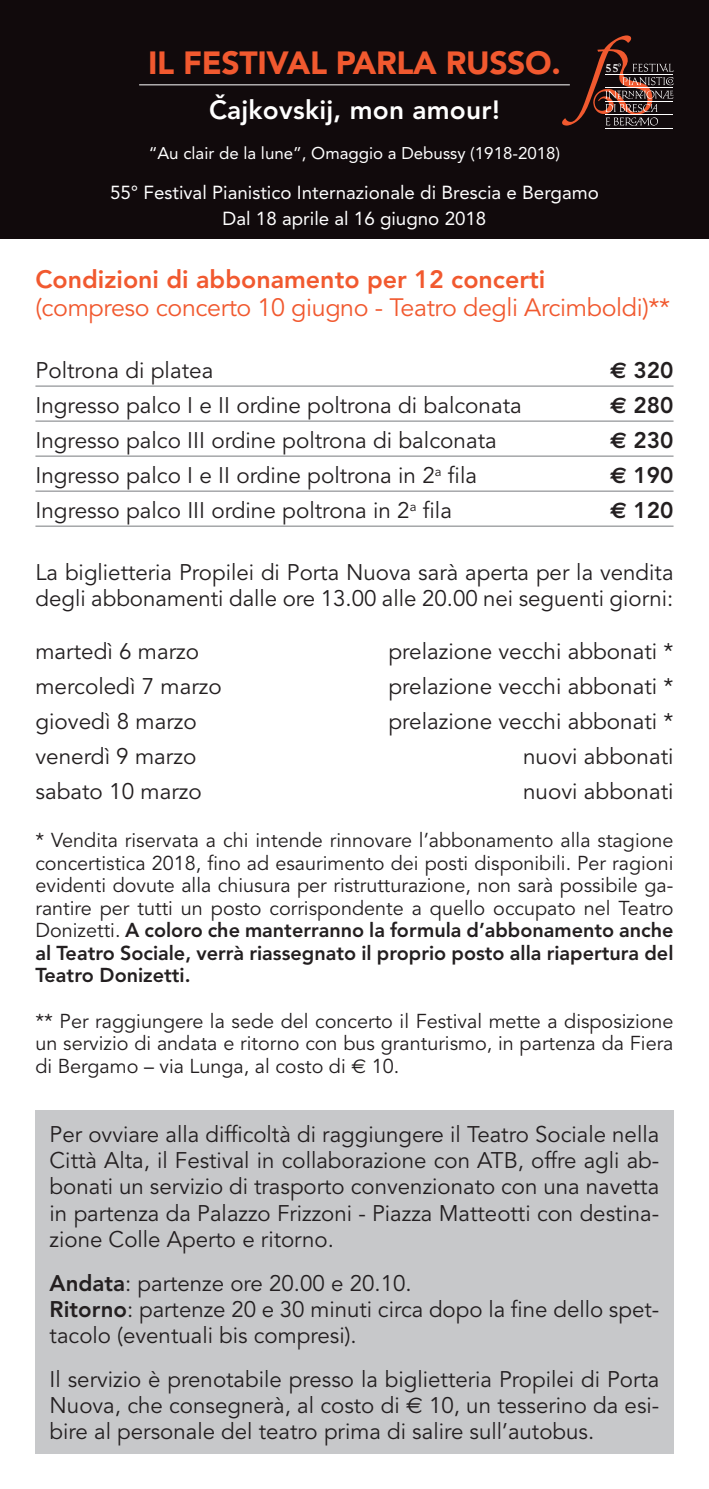
<style>
.page{position:relative;width:709px;height:1489px;background:#fff}
.page>*{position:absolute;margin:0;border:0;box-sizing:border-box;transform-origin:0 0}
.t1{font:900 32px "Avenir LT Std";letter-spacing:-.01em;color:#f1592f}
.t2{font:800 26.25px "Avenir LT Std";letter-spacing:.01em;color:#fff}
.t3{font:25px "Avenir LT Std";letter-spacing:-.015em;color:#f1592f}
.t4{font:800 25px "Avenir LT Std";color:#f1592f}
.t5{font:22.5px/26.2px "Avenir LT Std";color:#231f20}
.t6{font:800 22.5px "Avenir LT Std";color:#231f20}
.t7{font:20px/22.5px "Avenir LT Std";color:#231f20;text-align:justify}
.t8{font:18.75px/26.2px "Avenir LT Std";color:#fff;text-align:center}
.t9{font:17px "Avenir LT Std";color:#fff}
.t10{font:500 11px "Classica";color:#fff}
.s1{font-size:9px}
.s2{font-family:"Euro Sans";font-weight:700}
.s3{font-weight:800}
.s4{font-family:"Euro Sans"}
</style>
<div class="page">
<hr style="left:35px;top:385px;width:638px;height:2px;background:#939598">
<hr style="left:35px;top:420px;width:638px;height:2px;background:#939598">
<hr style="left:35px;top:455px;width:638px;height:2px;background:#939598">
<hr style="left:35px;top:490px;width:638px;height:2px;background:#939598">
<hr style="left:35px;top:525px;width:638px;height:2px;background:#939598">
<div style="left:35px;top:1110px;width:638px;height:343px;background:#c7c8ca"></div>
<div style="left:0;top:0;width:709px;height:238px;background:#110a0c"></div>
<hr style="left:605px;top:128px;width:68px;height:1px;background:#fff">
<svg style="left:562px;top:35px;width:111px;height:91px"></svg>
<hr style="left:139px;top:84px;width:431px;height:1px;background:#fff">
<h1 class="t1" style="left:148px;top:43px;width:414px">IL FESTIVAL PARLA RUSSO.</h1>
<p class="t2" style="left:209px;top:94px;width:292px">Cˇajkovskij, mon amour!</p>
<p class="t10" style="left:605px;top:61px;width:18px">55<span class="s1">°</span></p>
<p class="t9" style="left:149px;top:143px;width:413px">“Au clair de la lune”, Omaggio a Debussy (1918-2018)</p>
<p class="t8" style="left:110px;top:179px;width:490px">55° Festival Pianistico Internazionale di Brescia e Bergamo<br>Dal 18 aprile al 16 giugno 2018</p>
<p class="t4" style="left:35px;top:265px;width:511px">Condizioni di abbonamento per 12 concerti</p>
<p class="t3" style="left:35px;top:293px;width:636px">(compreso concerto 10 giugno - Teatro degli Arcimboldi)**</p>
<p class="t5" style="left:35px;top:358px;width:179px">Poltrona di platea</p>
<p class="t6" style="left:610px;top:357px;width:65px"><span class="s2">€</span> 320</p>
<p class="t5" style="left:35px;top:393px;width:488px">Ingresso palco I e II ordine poltrona di balconata</p>
<p class="t6" style="left:610px;top:392px;width:65px"><span class="s2">€</span> 280</p>
<p class="t5" style="left:35px;top:428px;width:463px">Ingresso palco III ordine poltrona di balconata</p>
<p class="t6" style="left:610px;top:427px;width:65px"><span class="s2">€</span> 230</p>
<p class="t5" style="left:35px;top:463px;width:443px">Ingresso palco I e II ordine poltrona in 2<sup>a</sup> fila</p>
<p class="t6" style="left:610px;top:462px;width:65px"><span class="s2">€</span> 190</p>
<p class="t5" style="left:35px;top:498px;width:418px">Ingresso palco III ordine poltrona in 2<sup>a</sup> fila</p>
<p class="t6" style="left:610px;top:497px;width:65px"><span class="s2">€</span> 120</p>
<p class="t5" style="left:35px;top:559px;width:639px">La biglietteria Propilei di Porta Nuova sarà aperta per la vendita degli abbonamenti dalle ore 13.00 alle 20.00 nei seguenti giorni:</p>
<p class="t5" style="left:35px;top:638px;width:165px">martedì 6 marzo</p>
<p class="t5" style="left:388px;top:638px;width:287px">prelazione vecchi abbonati *</p>
<p class="t5" style="left:35px;top:673px;width:188px">mercoledì 7 marzo</p>
<p class="t5" style="left:388px;top:673px;width:287px">prelazione vecchi abbonati *</p>
<p class="t5" style="left:35px;top:708px;width:163px">giovedì 8 marzo</p>
<p class="t5" style="left:388px;top:708px;width:287px">prelazione vecchi abbonati *</p>
<p class="t5" style="left:35px;top:743px;width:162px">venerdì 9 marzo</p>
<p class="t5" style="left:523px;top:743px;width:152px">nuovi abbonati</p>
<p class="t5" style="left:35px;top:778px;width:168px">sabato 10 marzo</p>
<p class="t5" style="left:523px;top:778px;width:152px">nuovi abbonati</p>
<p class="t7" style="left:35px;top:829px;width:639px">* Vendita riservata a chi intende rinnovare l’abbonamento alla stagione concertistica 2018, fino ad esaurimento dei posti disponibili. Per ragioni evidenti dovute alla chiusura per ristrutturazione, non sarà possibile ga&shy;rantire per tutti un posto corrispondente a quello occupato nel Teatro Donizetti. <span class="s3">A coloro che manterranno la formula d’abbonamento anche al Teatro Sociale, verrà riassegnato il proprio posto alla riapertura del Teatro Donizetti.</span></p>
<p class="t7" style="left:35px;top:1009px;width:639px">** Per raggiungere la sede del concerto il Festival mette a disposizione un servizio di andata e ritorno con bus granturismo, in partenza da Fiera di Bergamo – via Lunga, al costo di <span class="s4">€</span> 10.</p>
<p class="t5" style="left:50px;top:1121px;width:611px;text-align:justify">Per ovviare alla difficoltà di raggiungere il Teatro Sociale nella Città Alta, il Festival in collaborazione con ATB, offre agli ab&shy;bonati un servizio di trasporto convenzionato con una navetta in partenza da Palazzo Frizzoni - Piazza Matteotti con destina&shy;zione Colle Aperto e ritorno.</p>
<p class="t5" style="left:50px;top:1270px;width:611px"><span class="s3">Andata</span>: partenze ore 20.00 e 20.10.<br><span class="s3">Ritorno</span>: partenze 20 e 30 minuti circa dopo la fine dello spet&shy;tacolo (eventuali bis compresi).</p>
<p class="t5" style="left:50px;top:1366px;width:611px;text-align:justify">Il servizio è prenotabile presso la biglietteria Propilei di Porta Nuova, che consegnerà, al costo di <span class="s4">€</span> 10, un tesserino da esi&shy;bire al personale del teatro prima di salire sull’autobus.</p>
</div>
